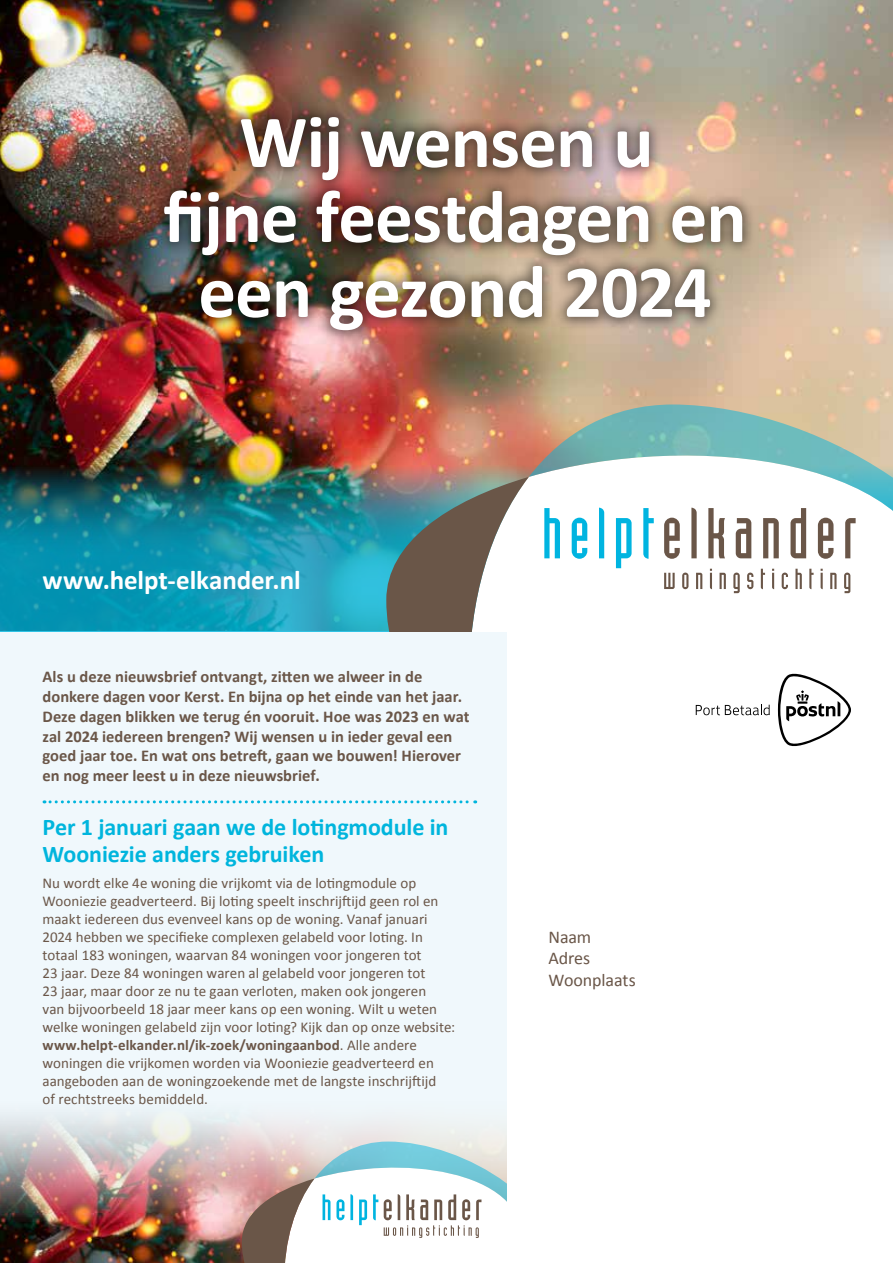
<style>
.page{position:relative;width:893px;height:1263px;background:#fff}
.page>*{position:absolute;margin:0;border:0;box-sizing:border-box;transform-origin:0 0}
.t1{font:700 75px/75px "Calibri";letter-spacing:-.015em;color:#fff;text-align:center}
.t2{font:700 27px "Calibri";letter-spacing:-.005em;color:#fff}
.t3{font:700 24px/26.4px "Calibri";letter-spacing:-.005em;color:#00b5dd}
.t4{font:18px/21.6px "Calibri";letter-spacing:-.01em;color:#6a5648}
.t5{font:700 16.5px/19.8px "Calibri";color:#6a5648}
.t6{font:15px/18px "Calibri";color:#6a5648}
.s1{font-weight:700}
</style>
<div class="page">
<img style="left:0;top:0;width:893px;height:466px">
<div style="left:0;top:631px;width:506px;height:632px;background:#f0f8fc"></div>
<div style="left:151px;top:104px;width:605px;height:240px;background:#000;opacity:.5"></div>
<img style="left:0;top:1116px;width:506px;height:147px">
<svg style="left:778px;top:673px;width:73px;height:74px"></svg>
<svg style="left:696px;top:705px;width:74px;height:10px"></svg>
<svg style="left:242px;top:1141px;width:264px;height:122px"></svg>
<svg style="left:44px;top:800px;width:432px;height:3px"></svg>
<img style="left:0;top:466px;width:469px;height:165px">
<svg style="left:469px;top:429px;width:60px;height:48px;background:#cd886e"></svg>
<svg style="left:529px;top:404px;width:364px;height:107px"></svg>
<svg style="left:386px;top:477px;width:492px;height:154px"></svg>
<svg style="left:544px;top:508px;width:16px;height:50px"></svg>
<svg style="left:572px;top:518px;width:15px;height:41px"></svg>
<svg style="left:599px;top:508px;width:5px;height:50px"></svg>
<svg style="left:616px;top:518px;width:16px;height:50px"></svg>
<svg style="left:643px;top:508px;width:11px;height:51px"></svg>
<svg style="left:664px;top:518px;width:16px;height:41px"></svg>
<svg style="left:691px;top:508px;width:6px;height:50px"></svg>
<svg style="left:708px;top:508px;width:17px;height:50px"></svg>
<svg style="left:736px;top:518px;width:15px;height:40px"></svg>
<svg style="left:763px;top:518px;width:16px;height:40px"></svg>
<svg style="left:790px;top:508px;width:16px;height:50px"></svg>
<svg style="left:818px;top:518px;width:15px;height:41px"></svg>
<svg style="left:845px;top:518px;width:11px;height:40px"></svg>
<svg style="left:664px;top:573px;width:11px;height:16px"></svg>
<svg style="left:682px;top:573px;width:6px;height:16px"></svg>
<svg style="left:696px;top:573px;width:6px;height:16px"></svg>
<svg style="left:710px;top:569px;width:2px;height:20px"></svg>
<svg style="left:719px;top:573px;width:7px;height:16px"></svg>
<svg style="left:733px;top:573px;width:7px;height:20px"></svg>
<svg style="left:747px;top:573px;width:6px;height:16px"></svg>
<svg style="left:761px;top:569px;width:4px;height:20px"></svg>
<svg style="left:772px;top:569px;width:2px;height:20px"></svg>
<svg style="left:782px;top:573px;width:6px;height:16px"></svg>
<svg style="left:795px;top:569px;width:7px;height:20px"></svg>
<svg style="left:809px;top:569px;width:5px;height:20px"></svg>
<svg style="left:821px;top:569px;width:2px;height:20px"></svg>
<svg style="left:830px;top:573px;width:6px;height:16px"></svg>
<svg style="left:844px;top:573px;width:6px;height:20px"></svg>
<h1 class="t1" style="left:163px;top:101px;width:585px">Wij wensen u<br>fijne feestdagen en een gezond 2024</h1>
<h2 class="t2" style="left:43px;top:563px;width:260px">www.helpt-elkander.nl</h2>
<p class="t5" style="left:43px;top:666px;width:429px">Als u deze nieuwsbrief ontvangt, zitten we alweer in de donkere dagen voor Kerst. En bijna op het einde van het jaar.<br>Deze dagen blikken we terug én vooruit. Hoe was 2023 en wat zal 2024 iedereen brengen? Wij wensen u in ieder geval een goed jaar toe. En wat ons betreft, gaan we bouwen! Hierover en nog meer leest u in deze nieuwsbrief.</p>
<h3 class="t3" style="left:43px;top:813px;width:407px">Per 1 januari gaan we de lotingmodule in<br>Wooniezie anders gebruiken</h3>
<p class="t6" style="left:43px;top:873px;width:414px">Nu wordt elke 4e woning die vrijkomt via de lotingmodule op Wooniezie geadverteerd. Bij loting speelt inschrijftijd geen rol en maakt iedereen dus evenveel kans op de woning. Vanaf januari 2024 hebben we specifieke complexen gelabeld voor loting. In totaal 183 woningen, waarvan 84 woningen voor jongeren tot<br>23 jaar. Deze 84 woningen waren al gelabeld voor jongeren tot<br>23 jaar, maar door ze nu te gaan verloten, maken ook jongeren<br>van bijvoorbeeld 18 jaar meer kans op een woning. Wilt u weten welke woningen gelabeld zijn voor loting? Kijk dan op onze website: <span class="s1">www.helpt-elkander.nl/ik-zoek/woningaanbod</span>. Alle andere woningen die vrijkomen worden via Wooniezie geadverteerd en aangeboden aan de woningzoekende met de langste inschrijftijd<br>of rechtstreeks bemiddeld.</p>
<p class="t4" style="left:549px;top:925px;width:89px">Naam<br>Adres<br>Woonplaats</p>
</div>
